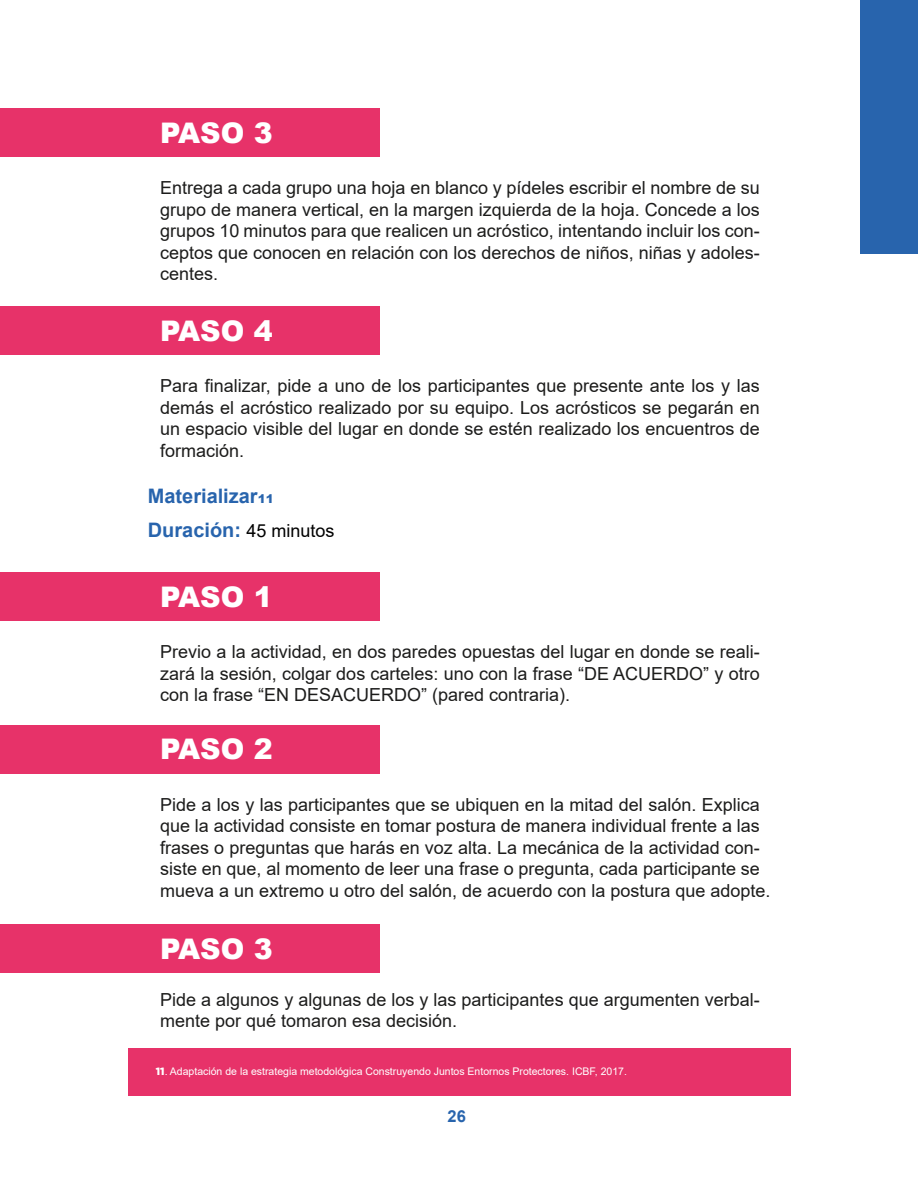
<style>
.page{position:relative;width:918px;height:1188px;background:#fff}
.page>*{position:absolute;margin:0;border:0;box-sizing:border-box;transform-origin:0 0}
.t1{font:900 28.35px "Arial";color:#fff}
.t2{font:700 19.95px/33.8px "Arial";color:#2864ad}
.t3{font:18px/21.6px "Arial";color:#1c1c1b;text-align:justify}
.t4{font:700 16.5px "Arial";color:#2864ad}
.t5{font:10.5px "Arial";color:#fff}
.s1{font-weight:900;font-size:12px}
.s2{font-weight:400;font-size:18px;color:#000}
.s3{font-family:"Gotham HTF";font-weight:900}
</style>
<div class="page">
<div style="left:860px;top:0;width:58px;height:253px;background:#2864ad"></div>
<div style="left:128px;top:1048px;width:663px;height:47px;background:#e73269"></div>
<div style="left:0;top:108px;width:380px;height:49px;background:#e73269"></div>
<div style="left:0;top:306px;width:380px;height:49px;background:#e73269"></div>
<div style="left:0;top:572px;width:380px;height:49px;background:#e73269"></div>
<div style="left:0;top:925px;width:380px;height:48px;background:#e73269"></div>
<div style="left:0;top:725px;width:380px;height:49px;background:#e73269"></div>
<h1 class="t1" style="left:160px;top:112px;width:114px">PASO 3</h1>
<p class="t3" style="left:160px;top:177px;width:601px">Entrega a cada grupo una hoja en blanco y pídeles escribir el nombre de su grupo de manera vertical, en la margen izquierda de la hoja. Concede a los grupos 10 minutos para que realicen un acróstico, intentando incluir los con&shy;ceptos que conocen en relación con los derechos de niños, niñas y adoles&shy;centes.</p>
<h1 class="t1" style="left:160px;top:310px;width:114px">PASO 4</h1>
<p class="t3" style="left:160px;top:375px;width:601px">Para finalizar, pide a uno de los participantes que presente ante los y las demás el acróstico realizado por su equipo. Los acrósticos se pegarán en un espacio visible del lugar en donde se estén realizado los encuentros de formación.</p>
<p class="t2" style="left:148px;top:480px;width:188px">Materializar<span class="s1">11<br></span>Duración: <span class="s2">45 minutos</span></p>
<h1 class="t1" style="left:160px;top:576px;width:114px">PASO 1</h1>
<p class="t3" style="left:160px;top:641px;width:601px">Previo a la actividad, en dos paredes opuestas del lugar en donde se reali&shy;zará la sesión, colgar dos carteles: uno con la frase “DE ACUERDO” y otro con la frase “EN DESACUERDO” (pared contraria).</p>
<h1 class="t1" style="left:160px;top:729px;width:114px">PASO 2</h1>
<p class="t3" style="left:160px;top:793px;width:612px;text-align:left">Pide a los y las participantes que se ubiquen en la mitad del salón. Explica que la actividad consiste en tomar postura de manera individual frente a las frases o preguntas que harás en voz alta. La mecánica de la actividad con&shy;siste en que, al momento de leer una frase o pregunta, cada participante se mueva a un extremo u otro del salón, de acuerdo con la postura que adopte.</p>
<h1 class="t1" style="left:160px;top:928px;width:114px">PASO 3</h1>
<p class="t3" style="left:160px;top:989px;width:601px">Pide a algunos y algunas de los y las participantes que argumenten verbal&shy;mente por qué tomaron esa decisión.</p>
<p class="t5" style="left:156px;top:1064px;width:473px"><span class="s3">11</span>. Adaptación de la estrategia metodológica Construyendo Juntos Entornos Protectores. ICBF, 2017.</p>
<p class="t4" style="left:448px;top:1105px;width:20px">26</p>
</div>
